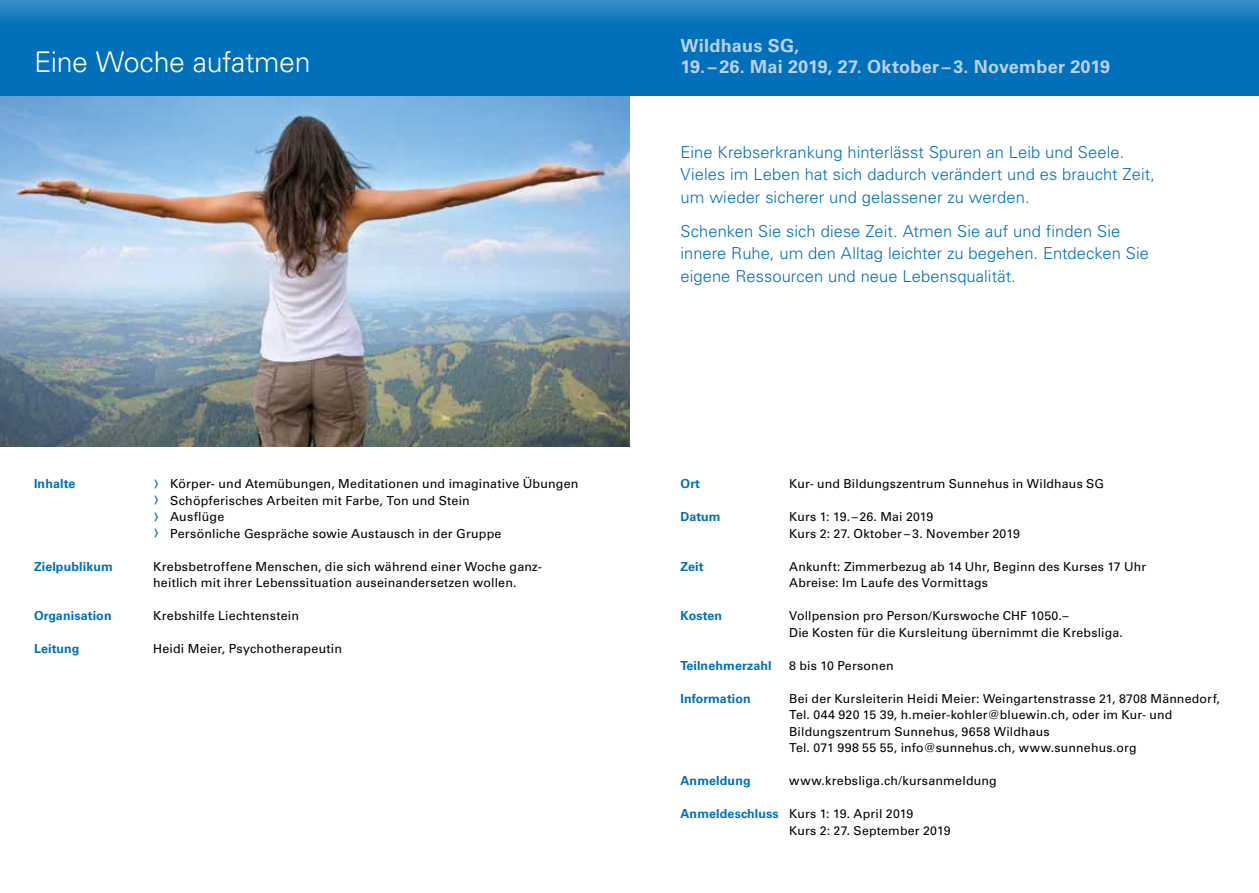
<style>
.page{position:relative;width:1259px;height:893px;background:#fff}
.page>*{position:absolute;margin:0;border:0;box-sizing:border-box;transform-origin:0 0}
.t1{font:300 28.5px "Univers LT Std";letter-spacing:-.015em;color:#fff}
.t2{font:700 18px "Univers LT Std";letter-spacing:.015em;color:#bcd0ed}
.t3{font:300 16.5px/22.5px "Univers LT Std";letter-spacing:.005em;color:#0070ba}
.t4{font:12.45px/16.5px "Univers LT Std";letter-spacing:.015em;color:#000}
.t5{font:700 12.45px "Univers LT Std";letter-spacing:.01em;color:#0070ba}
.t6{font:12.3px/16.5px "Univers LT Std";letter-spacing:.015em;color:#000}
.s1{font-weight:300;font-size:22.5px;color:#0070ba}
</style>
<div class="page">
<img style="left:0;top:96px;width:629px;height:350px">
<svg style="left:0;top:0;width:1259px;height:96px;background:#0874bc"></svg>
<h1 class="t1" style="left:34px;top:45px;width:278px">Eine Woche aufatmen</h1>
<p class="t5" style="left:34px;top:476px;width:43px">Inhalte</p>
<p class="t5" style="left:34px;top:559px;width:80px">Zielpublikum</p>
<p class="t5" style="left:34px;top:608px;width:79px">Organisation</p>
<p class="t5" style="left:34px;top:641px;width:47px">Leitung</p>
<p class="t4" style="left:153px;top:475px;width:427px"><span class="s1">›</span> Körper- und Atemübungen, Meditationen und imaginative Übungen <span class="s1">›</span> Schöpferisches Arbeiten mit Farbe, Ton und Stein<br><span class="s1">›</span> Ausflüge<br><span class="s1">›</span> Persönliche Gespräche sowie Austausch in der Gruppe</p>
<p class="t4" style="left:153px;top:558px;width:390px">Krebsbetroffene Menschen, die sich während einer Woche ganz&shy;heitlich mit ihrer Lebenssituation auseinandersetzen wollen.</p>
<p class="t4" style="left:153px;top:607px;width:147px">Krebshilfe Liechtenstein</p>
<p class="t4" style="left:153px;top:641px;width:190px">Heidi Meier, Psychotherapeutin</p>
<h2 class="t2" style="left:680px;top:35px;width:120px">Wildhaus SG,</h2>
<h2 class="t2" style="left:680px;top:56px;width:431px">19. – 26. Mai 2019, 27. Oktober – 3. November 2019</h2>
<h3 class="t3" style="left:680px;top:141px;width:476px">Eine Krebserkrankung hinterlässt Spuren an Leib und Seele.<br>Vieles im Leben hat sich dadurch verändert und es braucht Zeit, um wieder sicherer und gelassener zu werden.</h3>
<h3 class="t3" style="left:680px;top:219px;width:470px">Schenken Sie sich diese Zeit. Atmen Sie auf und finden Sie innere Ruhe, um den Alltag leichter zu begehen. Entdecken Sie eigene Ressourcen und neue Lebensqualität.</h3>
<p class="t5" style="left:680px;top:476px;width:21px">Ort</p>
<p class="t5" style="left:680px;top:509px;width:42px">Datum</p>
<p class="t5" style="left:680px;top:559px;width:25px">Zeit</p>
<p class="t5" style="left:680px;top:608px;width:43px">Kosten</p>
<p class="t5" style="left:680px;top:658px;width:93px">Teilnehmerzahl</p>
<p class="t5" style="left:680px;top:691px;width:72px">Information</p>
<p class="t5" style="left:680px;top:773px;width:72px">Anmeldung</p>
<p class="t5" style="left:680px;top:806px;width:100px">Anmeldeschluss</p>
<p class="t6" style="left:789px;top:476px;width:316px">Kur- und Bildungszentrum Sunnehus in Wildhaus SG</p>
<p class="t6" style="left:789px;top:509px;width:232px">Kurs 1: 19. –26. Mai 2019<br>Kurs 2: 27. Oktober – 3. November 2019</p>
<p class="t6" style="left:789px;top:558px;width:358px">Ankunft: Zimmerbezug ab 14 Uhr, Beginn des Kurses 17 Uhr<br>Abreise: Im Laufe des Vormittags</p>
<p class="t6" style="left:789px;top:608px;width:335px">Vollpension pro Person/Kurswoche CHF 1050.–<br>Die Kosten für die Kursleitung übernimmt die Krebsliga.</p>
<p class="t6" style="left:789px;top:657px;width:106px">8 bis 10 Personen</p>
<p class="t6" style="left:789px;top:690px;width:432px">Bei der Kursleiterin Heidi Meier: Weingartenstrasse 21, 8708 Männedorf, Tel. 044 920 15 39, h.meier-kohler@bluewin.ch, oder im Kur- und Bildungszentrum Sunnehus, 9658 Wildhaus<br>Tel. 071 998 55 55, info@sunnehus.ch, www.sunnehus.org</p>
<p class="t4" style="left:789px;top:773px;width:209px">www.krebsliga.ch/kursanmeldung</p>
<p class="t6" style="left:789px;top:806px;width:163px">Kurs 1: 19. April 2019<br>Kurs 2: 27. September 2019</p>
</div>
